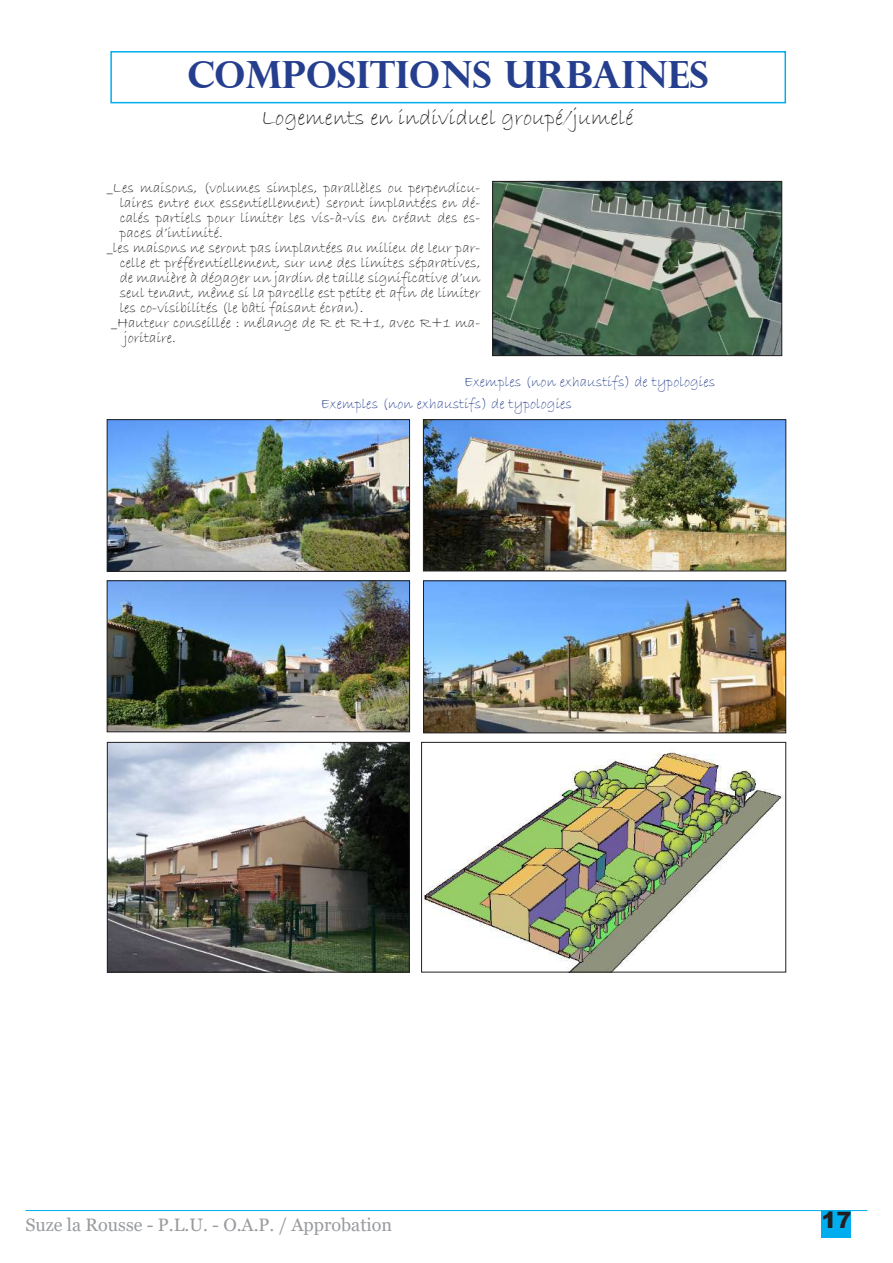
<style>
.page{position:relative;width:893px;height:1263px;background:#fff}
.page>*{position:absolute;margin:0;border:0;box-sizing:border-box;transform-origin:0 0}
.t1{font:700 37.5px "Perpetua Titling";color:#253f8e}
.t2{font:22.5px "Bradley Hand ITC";color:#231f20}
.t3{font:900 22.5px "Arial";color:#231f20}
.t4{font:18px "Georgia";color:#999b9e}
.t5{font:15px "Bradley Hand ITC";color:#231f20}
.t6{font:15px "Bradley Hand ITC";color:#253f8e}
</style>
<div class="page">
<hr style="left:26px;top:1210px;width:841px;height:1px;background:#00aeef">
<div style="left:821px;top:1210px;width:30px;height:27px;background:#00aeef"></div>
<img style="left:425px;top:421px;width:359px;height:148px">
<div style="left:423px;top:419px;width:363px;height:152px;border:1px solid #231f20"></div>
<img style="left:425px;top:583px;width:359px;height:148px">
<div style="left:423px;top:581px;width:363px;height:152px;border:1px solid #231f20"></div>
<img style="left:423px;top:752px;width:361px;height:218px">
<div style="left:421px;top:742px;width:365px;height:230px;border:1px solid #231f20"></div>
<img style="left:109px;top:582px;width:299px;height:148px">
<div style="left:107px;top:580px;width:303px;height:152px;border:1px solid #231f20"></div>
<img style="left:109px;top:421px;width:299px;height:148px">
<div style="left:107px;top:419px;width:303px;height:152px;border:1px solid #231f20"></div>
<svg style="left:260px;top:103px;width:377px;height:1px"></svg>
<div style="left:110px;top:51px;width:676px;height:52px;border:2px solid #00aeef"></div>
<img style="left:109px;top:744px;width:299px;height:226px">
<div style="left:107px;top:742px;width:303px;height:230px;border:1px solid #231f20"></div>
<img style="left:494px;top:183px;width:286px;height:171px">
<div style="left:492px;top:181px;width:290px;height:175px;border:1px solid #231f20"></div>
<h1 class="t1" style="left:188px;top:51px;width:523px">COMPOSITIONS URBAINES</h1>
<h2 class="t2" style="left:261px;top:103px;width:373px">Logements en individuel groupé/jumelé</h2>
<p class="t5" style="left:107px;top:178px;width:375px">_Les maisons, (volumes simples, parallèles ou perpendicu-</p>
<p class="t5" style="left:120px;top:193px;width:362px">laires entre eux essentiellement) seront implantées en dé-</p>
<p class="t5" style="left:120px;top:208px;width:362px">calés partiels pour limiter les vis-à-vis en créant des es-</p>
<p class="t5" style="left:120px;top:223px;width:105px">paces d’intimité.</p>
<p class="t5" style="left:107px;top:238px;width:375px">_les maisons ne seront pas implantées au milieu de leur par-</p>
<p class="t5" style="left:120px;top:253px;width:362px">celle et préférentiellement, sur une des limites séparatives,</p>
<p class="t5" style="left:120px;top:268px;width:362px">de manière à dégager un jardin de taille significative d’un</p>
<p class="t5" style="left:120px;top:283px;width:362px">seul tenant, même si la parcelle est petite et afin de limiter</p>
<p class="t5" style="left:120px;top:298px;width:245px">les co-visibilités (le bâti faisant écran).</p>
<p class="t5" style="left:111px;top:313px;width:371px">_Hauteur conseillée : mélange de R et R+1, avec R+1 ma-</p>
<p class="t5" style="left:124px;top:328px;width:54px">joritaire.</p>
<p class="t6" style="left:464px;top:372px;width:253px">Exemples (non exhaustifs) de typologies</p>
<p class="t6" style="left:321px;top:395px;width:253px">Exemples (non exhaustifs) de typologies</p>
<p class="t4" style="left:26px;top:1214px;width:368px">Suze la Rousse - P.L.U. - O.A.P. / Approbation</p>
<h2 class="t3" style="left:821px;top:1204px;width:32px">17</h2>
</div>
